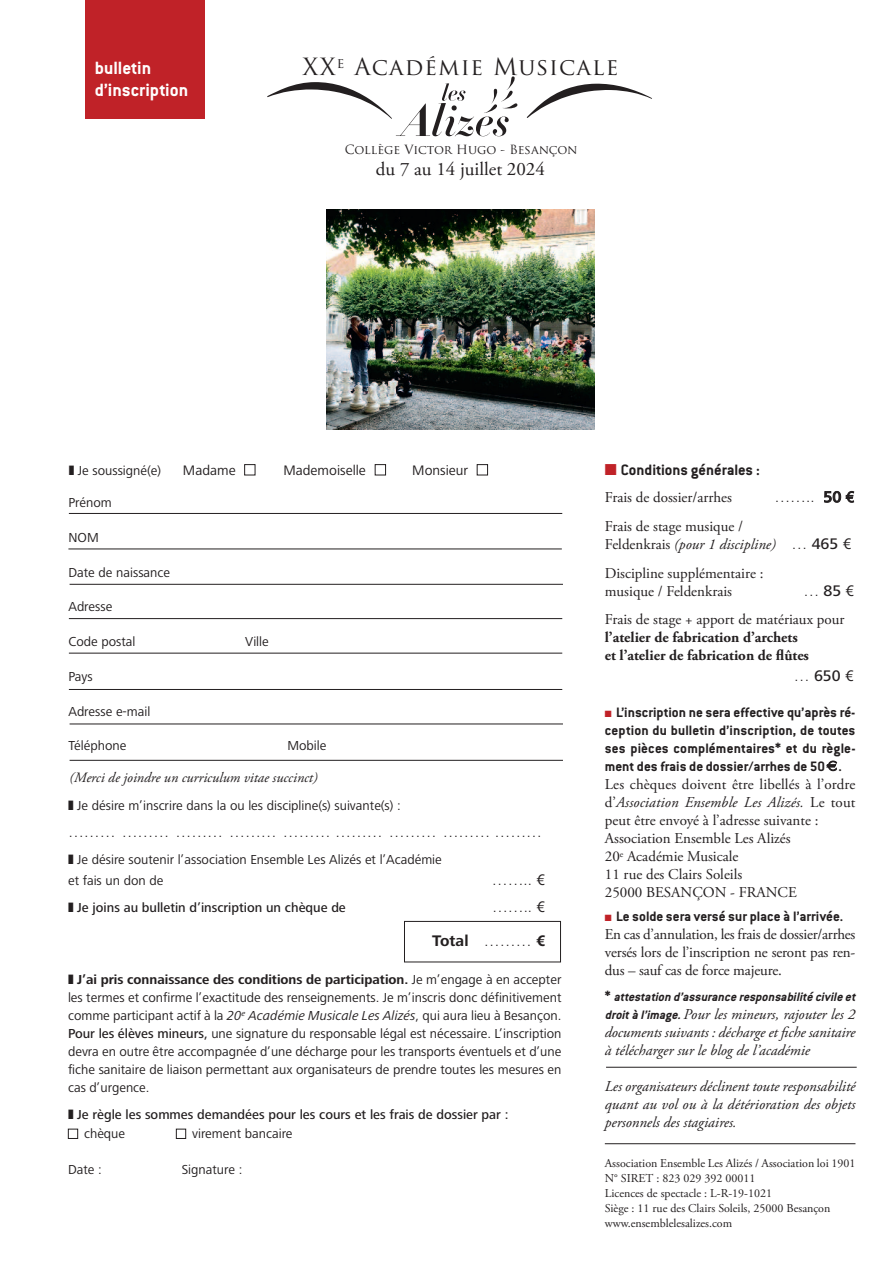
<style>
.page{position:relative;width:893px;height:1263px;background:#fff}
.page>*{position:absolute;margin:0;border:0;box-sizing:border-box;transform-origin:0 0}
.t1{font:23.1px "Trajan Pro";letter-spacing:.05em;color:#231f20}
.t2{font:700 19.5px/22.5px "Conduit ITC";color:#fff}
.t3{font:18.9px "Adobe Garamond Pro";color:#231f20}
.t4{font:700 16.5px "Conduit ITC";color:#231f20}
.t5{font:300 15.9px/34.5px "Frutiger Next LT";color:#231f20;text-align:right}
.t6{font:500 15.9px "Frutiger Next LT";color:#231f20}
.t7{font:15px/18px "Adobe Garamond Pro";color:#231f20}
.t8{font:italic 15px/18px "Adobe Garamond Pro";color:#231f20;text-align:justify}
.t9{font:700 15px/18px "Conduit ITC";color:#231f20;text-align:justify}
.t10{font:700 15px/18px "Adobe Garamond Pro";color:#231f20}
.t11{font:italic 14.25px "Adobe Garamond Pro";color:#231f20}
.t12{font:14.25px "Frutiger Next LT";color:#231f20}
.t13{font:13.5px/18px "Frutiger Next LT";color:#231f20}
.t14{font:500 13.5px "Frutiger Next LT";color:#231f20}
.t15{font:italic 700 13.5px "Conduit ITC";color:#231f20}
.t16{font:12.3px "Trajan Pro";color:#231f20}
.t17{font:12px/15px "Adobe Garamond Pro";color:#231f20}
.s1{color:#fff}
.s2{font-weight:400}
.s3{font-weight:700}
.s4{font-style:italic}
.s5{font-weight:500}
.s6{color:#c02228}
.s7{font-family:"Frutiger Next LT";font-weight:300;font-size:15.9px}
.s8{font-family:"Frutiger Next LT";font-weight:500;font-size:15.9px}
.s9{font-family:"Frutiger Next LT";font-size:15.9px}
.s10{font-weight:300}
.s11{font-style:normal;font-size:15px}
.s12{font-family:"Conduit ITC";font-weight:700;font-size:13.5px}
</style>
<div class="page">
<img style="left:326px;top:210px;width:269px;height:219px">
<div style="left:85px;top:0;width:119px;height:119px;background:#c02228"></div>
<hr style="left:69px;top:513px;width:493px;height:1px;background:#231f20">
<hr style="left:68px;top:549px;width:494px;height:1px;background:#231f20">
<hr style="left:70px;top:584px;width:493px;height:1px;background:#231f20">
<hr style="left:69px;top:618px;width:493px;height:1px;background:#231f20">
<hr style="left:69px;top:653px;width:493px;height:1px;background:#231f20">
<hr style="left:69px;top:689px;width:493px;height:1px;background:#231f20">
<div style="left:404px;top:921px;width:157px;height:41px;border:1px solid #231f20"></div>
<hr style="left:70px;top:724px;width:493px;height:1px;background:#231f20">
<hr style="left:70px;top:760px;width:493px;height:1px;background:#231f20">
<hr style="left:606px;top:1067px;width:251px;height:1px;background:#231f20">
<hr style="left:605px;top:1143px;width:250px;height:1px;background:#231f20">
<svg style="left:395px;top:76px;width:123px;height:61px"></svg>
<h2 class="t2" style="left:95px;top:58px;width:95px">bulletin d’inscription</h2>
<h1 class="t1" style="left:302px;top:53px;width:318px">XX<sup>e</sup> Académie Musicale</h1>
<p class="t16" style="left:345px;top:143px;width:234px">Collège Victor Hugo - Besançon</p>
<h3 class="t3" style="left:376px;top:161px;width:170px">du 7 au 14 juillet 2024</h3>
<p class="t13" style="left:78px;top:461px;width:85px">Je soussigné(e)</p>
<p class="t12" style="left:183px;top:462px;width:74px">Madame <span class="s1">■</span></p>
<p class="t12" style="left:283px;top:462px;width:104px">Mademoiselle <span class="s1">■</span></p>
<p class="t12" style="left:412px;top:462px;width:77px">Monsieur <span class="s1">■</span></p>
<p class="t13" style="left:68px;top:494px;width:45px">Prénom</p>
<p class="t13" style="left:68px;top:528px;width:32px">NOM</p>
<p class="t13" style="left:68px;top:563px;width:103px">Date de naissance</p>
<p class="t13" style="left:68px;top:598px;width:45px">Adresse</p>
<p class="t13" style="left:68px;top:633px;width:69px">Code postal</p>
<p class="t13" style="left:245px;top:633px;width:25px">Ville</p>
<p class="t13" style="left:68px;top:667px;width:26px">Pays</p>
<p class="t13" style="left:68px;top:702px;width:83px">Adresse e-mail</p>
<p class="t13" style="left:68px;top:737px;width:59px">Téléphone</p>
<p class="t13" style="left:287px;top:737px;width:41px">Mobile</p>
<p class="t11" style="left:70px;top:772px;width:249px">(Merci de joindre un curriculum vitae succinct)</p>
<p class="t13" style="left:77px;top:796px;width:325px">Je désire m’inscrire dans la ou les discipline(s) suivante(s) :</p>
<p class="t5" style="left:68px;top:814px;width:475px">……… ……… ……… ……… ……… ……… ……… ……… ………</p>
<p class="t13" style="left:68px;top:849px;width:375px;line-height:21px;text-indent:9px">Je désire soutenir l’association Ensemble Les Alizés et l’Académie et fais un don de</p>
<p class="t5" style="left:492px;top:862px;width:55px">…….. <span class="s2">€</span></p>
<p class="t14" style="left:77px;top:900px;width:270px">Je joins au bulletin d’inscription un chèque de</p>
<p class="t5" style="left:432px;top:889px;width:115px">…….. <span class="s2">€<br></span><span class="s3">Total</span> ……… <span class="s3">€</span></p>
<p class="t13" style="left:68px;top:970px;width:495px;text-align:justify;text-indent:9px"><span class="s3">J’ai pris connaissance des conditions de participation.</span> Je m’engage à en accepter les termes et confirme l’exactitude des renseignements. Je m’inscris donc définitivement comme participant actif à la <span class="s4">20</span><sup>e</sup> <span class="s4">Académie Musicale Les Alizés</span>, qui aura lieu à Besançon.<br><span class="s5">Pour les élèves mineurs,</span> une signature du responsable légal est nécessaire. L’inscription devra en outre être accompagnée d’une décharge pour les transports éventuels et d’une fiche sanitaire de liaison permettant aux organisateurs de prendre toutes les mesures en cas d’urgence.</p>
<p class="t14" style="left:77px;top:1107px;width:433px">Je règle les sommes demandées pour les cours et les frais de dossier par :</p>
<p class="t13" style="left:68px;top:1125px;width:59px"><span class="s1">■</span> chèque</p>
<p class="t13" style="left:176px;top:1125px;width:118px"><span class="s1">■</span> virement bancaire</p>
<p class="t13" style="left:68px;top:1161px;width:35px">Date :</p>
<p class="t13" style="left:182px;top:1161px;width:62px">Signature :</p>
<p class="t4" style="left:605px;top:465px;width:157px"><span class="s6">■</span> Conditions générales :</p>
<p class="t7" style="left:605px;top:490px;width:129px">Frais de dossier/arrhes</p>
<p class="t5" style="left:774px;top:480px;width:81px">…….. <span class="s5">50</span> <span class="s2">€</span></p>
<p class="t7" style="left:605px;top:519px;width:248px">Frais de stage musique /<br>Feldenkrais <span class="s4">(pour 1 discipline)</span> <span class="s7">…</span> <span class="s8">465</span> <span class="s9">€</span></p>
<p class="t7" style="left:605px;top:565px;width:160px">discipline supplémentaire : musique / Feldenkrais</p>
<p class="t6" style="left:803px;top:581px;width:52px"><span class="s10">…</span>85<span class="s2">€</span></p>
<p class="t7" style="left:605px;top:612px;width:241px">Frais de stage + apport de matériaux pour</p>
<p class="t10" style="left:605px;top:630px;width:206px">l’atelier de fabrication d’archets et l’atelier de fabrication de flûtes</p>
<p class="t6" style="left:794px;top:667px;width:61px"><span class="s10">…</span> 650 <span class="s2">€</span></p>
<p class="t9" style="left:605px;top:705px;width:252px"><span class="s6">■</span> L’inscription ne sera effective qu’après ré&shy;ception du bulletin d’inscription, de toutes ses pièces complémentaires* et du règle&shy;ment des frais de dossier/arrhes de 50 .</p>
<p class="t7" style="left:605px;top:777px;width:252px">les chèques doivent être libellés à l’ordre d’<span class="s4">Association Ensemble Les Alizés.</span> le tout peut être envoyé à l’adresse suivante : association ensemble les alizés<br>20<sup>e</sup> académie Musicale<br>11 rue des clairs soleils<br>25000 BesanÇon - France</p>
<p class="t9" style="left:605px;top:909px;width:240px"><span class="s6">■</span> Le solde sera versé sur place à l’arrivée.</p>
<p class="t7" style="left:605px;top:927px;width:252px;text-align:justify">en cas d’annulation, les frais de dossier/arrhes versés lors de l’inscription ne seront pas ren&shy;dus – sauf cas de force majeure.</p>
<p class="t15" style="left:605px;top:992px;width:255px"><span class="s11">*</span> attestation d’assurance responsabilité civile et</p>
<p class="t8" style="left:605px;top:1006px;width:252px"><span class="s12">droitàl’image.</span>Pour les mineurs, rajouter les 2 documents suivants : décharge et fiche sanitaire à télécharger sur le blog de l’académie</p>
<p class="t8" style="left:605px;top:1078px;width:252px">Les organisateurs déclinent toute responsabilité quant au vol ou à la détérioration des objets personnels des stagiaires.</p>
<p class="t17" style="left:605px;top:1157px;width:252px">association ensemble les alizés / association loi 1901 n° siret : 823 029 392 00011<br>licences de spectacle : l-r-19-1021<br>siège : 11 rue des clairs soleils, 25000 Besançon www.ensemblelesalizes.com</p>
</div>
